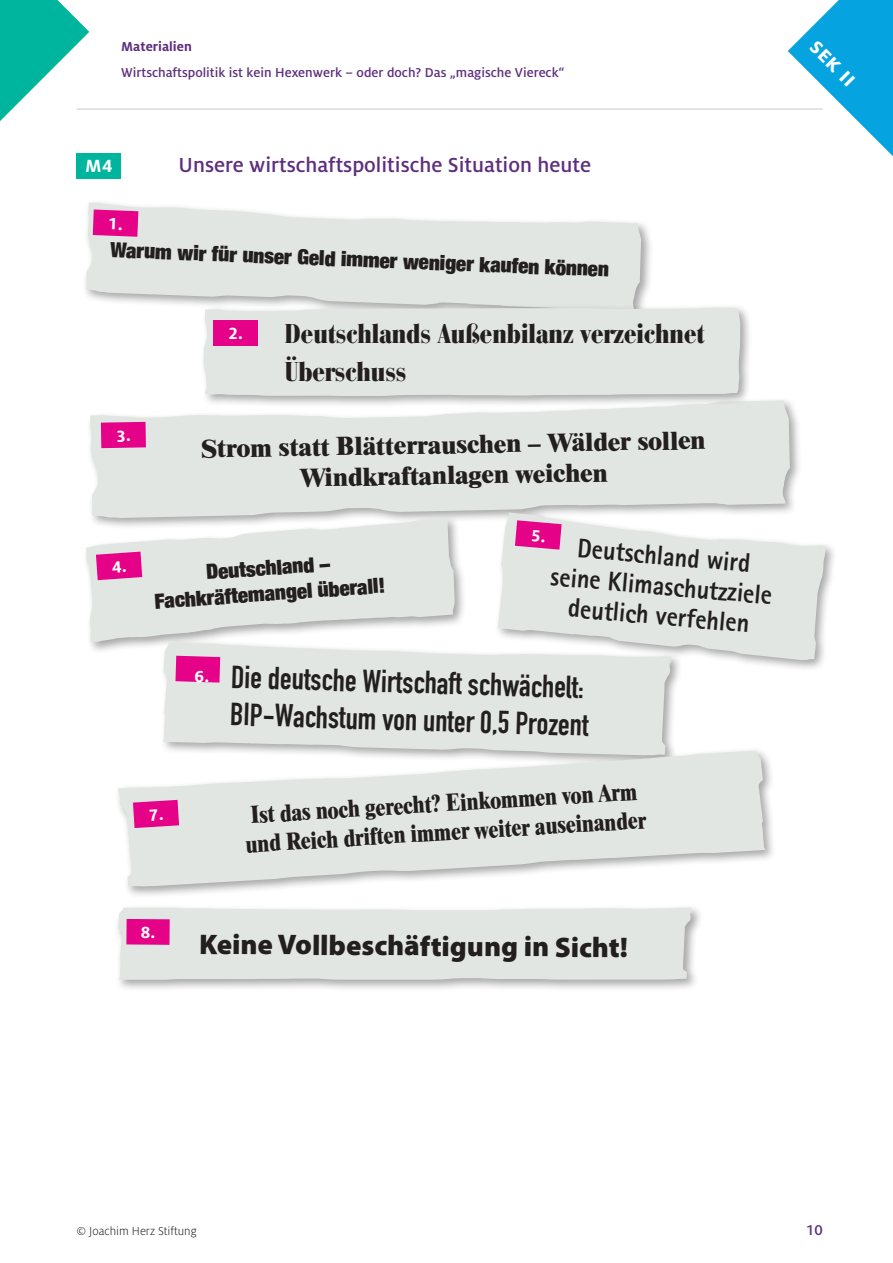
<style>
.page{position:relative;width:893px;height:1263px;background:#fff}
.page>*{position:absolute;margin:0;border:0;box-sizing:border-box;transform-origin:0 0}
.t1{font:700 31.5px/37.5px "DIN Condensed";color:#231f20}
.t2{font:900 28.5px "Myriad Pro";letter-spacing:-.01em;color:#231f20}
.t3{font:800 27px/30px "Rotis Sans Serif Std";color:#231f20;text-align:center;scale:.9 1}
.t4{font:900 condensed 27px/37.5px "Bauer Bodoni Std";color:#231f20}
.t5{font:800 25.5px/30.6px "Times LT Std";color:#231f20;text-align:center}
.t6{font:800 24px/29px "Times LT Std";color:#231f20;text-align:center;scale:.84 1}
.t7{font:700 24px "Milo OT";color:#fff}
.Sek_II_Ü2{font:500 22.5px "Milo OT";color:#5e2e7e}
.t8{font:900 condensed 21px/25.5px "Helvetica Neue LT Std";color:#231f20;text-align:center}
.Sek_II_Bezeichnung_Material{font:700 19.5px "Milo OT";color:#fff}
.Sek_II_Bezeichnung_Material-2{font:700 18px "Milo OT";color:#fff}
.t9{font:500 15.75px "Milo OT";color:#5e2e7e}
.t10{font:500 14.25px "Milo OT";color:#5e2e7e}
.t11{font:700 14.25px "Milo OT";color:#5e2e7e}
.t12{font:300 12.75px "Milo OT";color:#231f20}
</style>
<div class="page">
<svg style="left:0;top:0;width:89px;height:121px"></svg>
<svg style="left:788px;top:0;width:105px;height:156px"></svg>
<hr style="left:77px;top:108px;width:746px;height:2px;background:#d1d2d4">
<div style="left:86px;top:396px;width:716px;height:134px;background:#231f20;opacity:.4"></div>
<svg style="left:90px;top:400px;width:700px;height:118px;background:#e2e6e2"></svg>
<div style="left:77px;top:153px;width:44px;height:26px;background:#00b59d"></div>
<div style="left:82px;top:199px;width:571px;height:126px;background:#231f20;opacity:.4"></div>
<svg style="left:86px;top:202px;width:555px;height:111px;fill:#e2e6e2"></svg>
<div style="left:200px;top:303px;width:553px;height:106px;background:#231f20;opacity:.4"></div>
<div style="left:204px;top:308px;width:536px;height:88px;background:#e2e6e2"></div>
<div style="left:213px;top:320px;width:45px;height:25px;background:#e60288"></div>
<div style="left:82px;top:514px;width:385px;height:140px;background:#231f20;opacity:.4"></div>
<svg style="left:84px;top:490px;width:372px;height:164px;background:#e3e6e3"></svg>
<div style="left:160px;top:639px;width:523px;height:128px;background:#231f20;opacity:.4"></div>
<svg style="left:163px;top:642px;width:508px;height:105px;background:#e2e6e2"></svg>
<div style="left:494px;top:509px;width:344px;height:163px;background:#231f20;opacity:.4"></div>
<svg style="left:493px;top:512px;width:336px;height:148px;fill:#e2e6e2"></svg>
<div style="left:115px;top:903px;width:588px;height:89px;background:#231f20;opacity:.4"></div>
<div style="left:118px;top:907px;width:573px;height:73px;background:#e2e6e2"></div>
<div style="left:126px;top:919px;width:44px;height:26px;background:#e60288"></div>
<div style="left:115px;top:747px;width:662px;height:152px;background:#231f20;opacity:.4"></div>
<svg style="left:118px;top:750px;width:647px;height:136px;fill:#e2e6e2"></svg>
<svg style="left:101px;top:422px;width:45px;height:26px"></svg>
<svg style="left:93px;top:209px;width:45px;height:28px"></svg>
<svg style="left:96px;top:552px;width:46px;height:28px"></svg>
<svg style="left:175px;top:656px;width:45px;height:27px"></svg>
<svg style="left:515px;top:520px;width:47px;height:30px"></svg>
<svg style="left:133px;top:800px;width:46px;height:28px"></svg>
<p class="t11" style="left:121px;top:38px;width:72px">Materialien</p>
<p class="t10" style="left:121px;top:64px;width:445px">Wirtschaftspolitik ist kein Hexenwerk – oder doch? Das „magische Viereck“</p>
<p class="Sek_II_Bezeichnung_Material" style="left:85px;top:155px;width:29px">M4</p>
<p class="Sek_II_Ü2" style="left:179px;top:153px;width:414px">Unsere wirtschaftspolitische Situation heute</p>
<p class="t8" style="left:111px;top:237px;width:500px;rotate:2deg">Warum wir für unser Geld immer weniger kaufen können</p>
<p class="Sek_II_Bezeichnung_Material-2" style="left:228px;top:323px;width:16px">2.</p>
<p class="t4" style="left:285px;top:315px;width:421px">Deutschlands Außenbilanz verzeichnet<br>Überschuss</p>
<p class="t5" style="left:201px;top:433px;width:506px;rotate:-1deg">Strom statt Blätterrauschen – Wälder sollen<br>Windkraftanlagen weichen</p>
<p class="t8" style="left:152px;top:562px;width:233px;rotate:-4deg">Deutschland –<br>Fachkräftemangel überall!</p>
<p class="t3" style="left:555px;top:530px;width:248px;rotate:5deg">Deutschland wird seine Klimaschutzziele deutlich verfehlen</p>
<p class="t1" style="left:232px;top:657px;width:360px;rotate:2deg">Die deutsche Wirtschaft schwächelt:<br>BIP-Wachstum von unter 0,5 Prozent</p>
<p class="Sek_II_Bezeichnung_Material-2" style="left:141px;top:922px;width:17px">8.</p>
<p class="t6" style="left:242px;top:802px;width:479px;rotate:-4deg">Ist das noch gerecht? Einkommen von Arm und Reich driften immer weiter auseinander</p>
<p class="t2" style="left:199px;top:930px;width:431px">Keine Vollbeschäftigung in Sicht!</p>
<p class="t7" style="left:823px;top:33px;width:57px;rotate:45deg">sek II</p>
<p class="t12" style="left:77px;top:1224px;width:122px">© Joachim Herz Stiftung</p>
<p class="t9" style="left:806px;top:1222px;width:18px">10</p>
</div>
